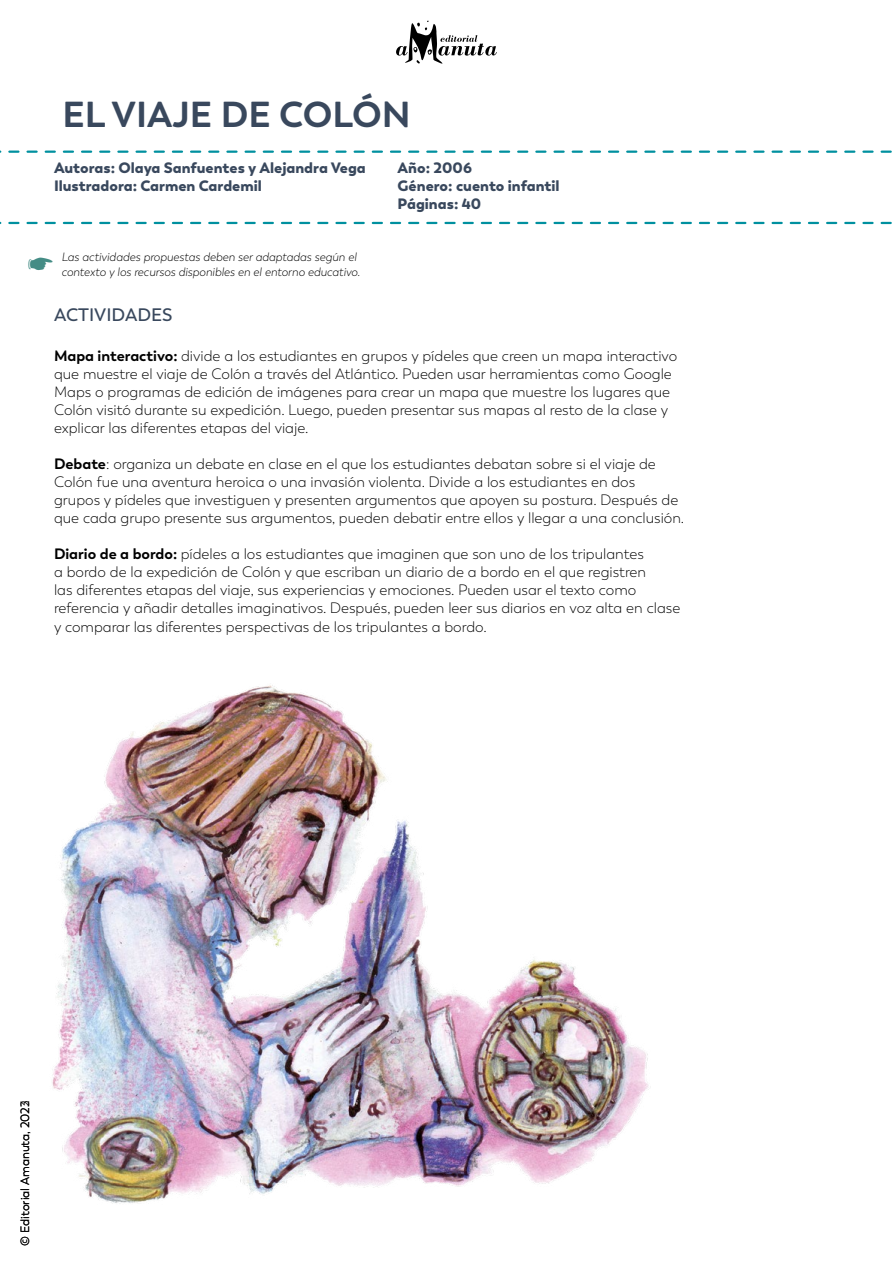
<style>
.page{position:relative;width:893px;height:1263px;background:#fff}
.page>*{position:absolute;margin:0;border:0;box-sizing:border-box;transform-origin:0 0}
.t1{font:700 36px "Boston";color:#39485d}
.t2{font:600 18px "Boston";color:#39485d}
.t3{font:300 15px/18px "Boston";color:#000}
.t4{font:900 15px/18px "Boston";color:#39485d}
.t5{font:italic 300 12px "Boston";color:#000}
.t6{font:12px "Boston";color:#000}
.s1{font-weight:700}
</style>
<div class="page">
<svg style="left:396px;top:21px;width:101px;height:43px"></svg>
<svg style="left:0;top:151px;width:892px;height:2px"></svg>
<svg style="left:0;top:222px;width:892px;height:2px"></svg>
<img style="left:52px;top:685px;width:597px;height:518px">
<h1 class="t1" style="left:62px;top:93px;width:350px">EL VIAJE DE COLÓN</h1>
<p class="t4" style="left:54px;top:159px;width:313px">Autoras: Olaya Sanfuentes y Alejandra Vega<br>Ilustradora: Carmen Cardemil</p>
<p class="t4" style="left:398px;top:159px;width:163px">Año: 2006<br>Género: cuento infantil<br>Páginas: 40</p>
<p class="t5" style="left:61px;top:250px;width:297px">Las actividades propuestas deben ser adaptadas según el</p>
<p class="t5" style="left:61px;top:265px;width:300px">contexto y los recursos disponibles en el entorno educativo.</p>
<p class="t2" style="left:54px;top:304px;width:120px">ACTIVIDADES</p>
<p class="t3" style="left:54px;top:347px;width:625px"><span class="s1">Mapa interactivo:</span> divide a los estudiantes en grupos y pídeles que creen un mapa interactivo que muestre el viaje de Colón a través del Atlántico. Pueden usar herramientas como Google Maps o programas de edición de imágenes para crear un mapa que muestre los lugares que Colón visitó durante su expedición. Luego, pueden presentar sus mapas al resto de la clase y explicar las diferentes etapas del viaje.</p>
<p class="t3" style="left:54px;top:455px;width:632px"><span class="s1">Debate</span>: organiza un debate en clase en el que los estudiantes debatan sobre si el viaje de Colón fue una aventura heroica o una invasión violenta. Divide a los estudiantes en dos grupos y pídeles que investiguen y presenten argumentos que apoyen su postura. Después de que cada grupo presente sus argumentos, pueden debatir entre ellos y llegar a una conclusión.</p>
<p class="t3" style="left:54px;top:545px;width:628px"><span class="s1">Diario de a bordo:</span> pídeles a los estudiantes que imaginen que son uno de los tripulantes<br>a bordo de la expedición de Colón y que escriban un diario de a bordo en el que registren<br>las diferentes etapas del viaje, sus experiencias y emociones. Pueden usar el texto como referencia y añadir detalles imaginativos. Después, pueden leer sus diarios en voz alta en clase y comparar las diferentes perspectivas de los tripulantes a bordo.</p>
<p class="t6" style="left:18px;top:1107px;width:8px;rotate:-90deg">2</p>
<p class="t6" style="left:18px;top:1246px;width:147px;rotate:-90deg">© Editorial Amanuta, 2023</p>
</div>
